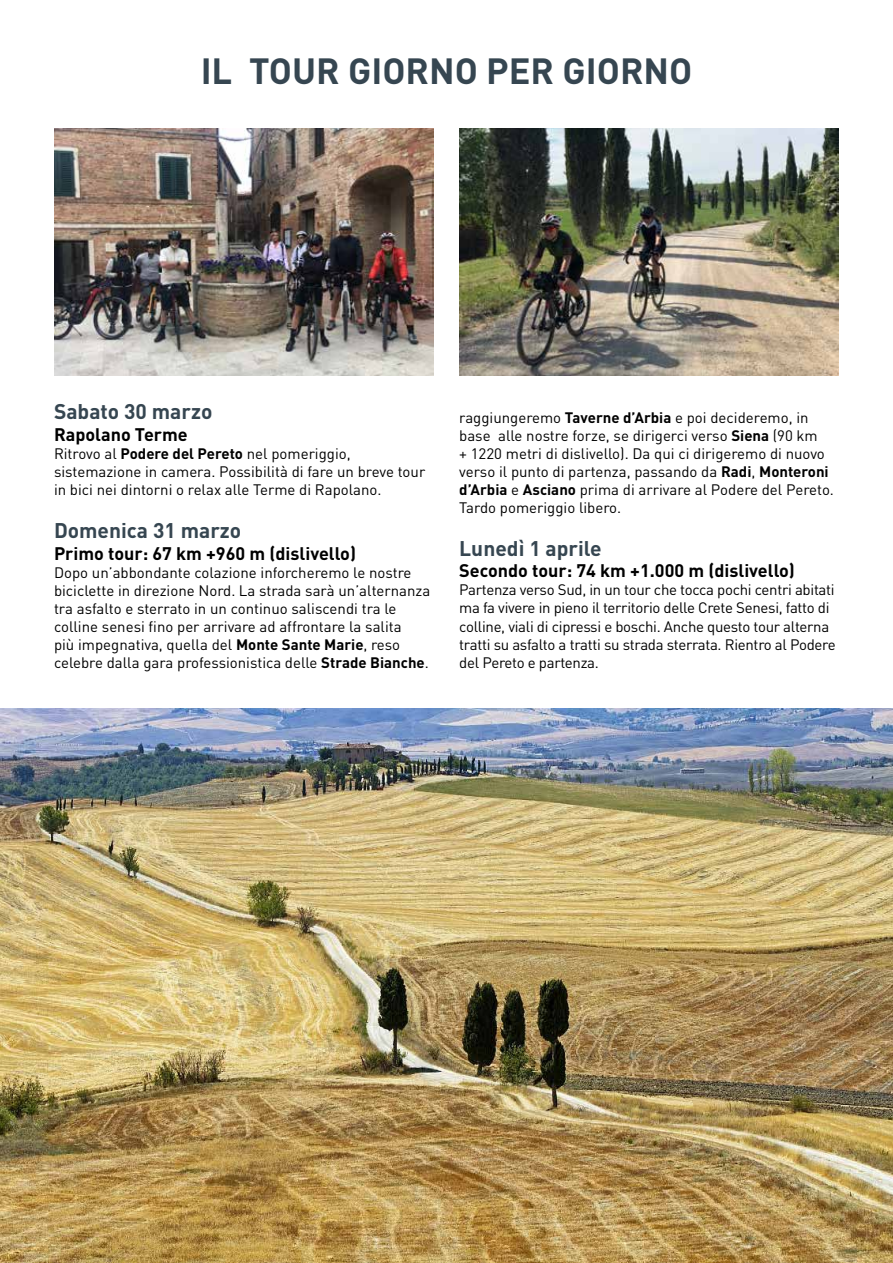
<style>
.page{position:relative;width:893px;height:1263px;background:#fff}
.page>*{position:absolute;margin:0;border:0;box-sizing:border-box;transform-origin:0 0}
.t1{font:700 36px "DIN";color:#364651}
.t2{font:700 21px "DIN";color:#364651}
.t3{font:700 18px "DIN";color:#000}
.t4{font:15px/18px "DIN";color:#000}
.t5{font:15px/18px "DIN";letter-spacing:-.02em;color:#000}
.s1{font-weight:700}
</style>
<div class="page">
<img style="left:0;top:708px;width:893px;height:555px">
<img style="left:54px;top:129px;width:380px;height:247px">
<img style="left:459px;top:129px;width:380px;height:247px">
<h1 class="t1" style="left:201px;top:47px;width:493px">IL TOUR GIORNO PER GIORNO</h1>
<h2 class="t2" style="left:54px;top:398px;width:160px">Sabato 30 marzo</h2>
<p class="t3" style="left:54px;top:423px;width:135px">Rapolano Terme</p>
<p class="t4" style="left:54px;top:444px;width:373px">Ritrovo al <span class="s1">Podere del Pereto</span> nel pomeriggio, sistemazione in camera. Possibilità di fare un breve tour in bici nei dintorni o relax alle Terme di Rapolano.</p>
<h2 class="t2" style="left:54px;top:517px;width:189px">Domenica 31 marzo</h2>
<p class="t3" style="left:54px;top:541px;width:304px">Primo tour: 67 km +960 m (dislivello)</p>
<p class="t4" style="left:54px;top:563px;width:378px">Dopo un’abbondante colazione inforcheremo le nostre biciclette in direzione Nord. La strada sarà un’alternanza tra asfalto e sterrato in un continuo saliscendi tra le colline senesi fino per arrivare ad affrontare la salita<br>più impegnativa, quella del <span class="s1">Monte Sante Marie</span>, reso celebre dalla gara professionistica delle <span class="s1">Strade Bianche</span>.</p>
<p class="t4" style="left:459px;top:408px;width:376px">raggiungeremo <span class="s1">Taverne d’Arbia</span> e poi decideremo, in base alle nostre forze, se dirigerci verso <span class="s1">Siena</span> (90 km<br>+ 1220 metri di dislivello). Da qui ci dirigeremo di nuovo verso il punto di partenza, passando da <span class="s1">Radi</span>, <span class="s1">Monteroni d’Arbia</span> e <span class="s1">Asciano</span> prima di arrivare al Podere del Pereto.<br>Tardo pomeriggio libero.</p>
<h2 class="t2" style="left:459px;top:535px;width:144px">Lunedì 1 aprile</h2>
<p class="t3" style="left:459px;top:559px;width:337px">Secondo tour: 74 km +1.000 m (dislivello)</p>
<p class="t5" style="left:459px;top:581px;width:378px">Partenza verso Sud, in un tour che tocca pochi centri abitati ma fa vivere in pieno il territorio delle Crete Senesi, fatto di colline, viali di cipressi e boschi. Anche questo tour alterna tratti su asfalto a tratti su strada sterrata. Rientro al Podere del Pereto e partenza.</p>
</div>
